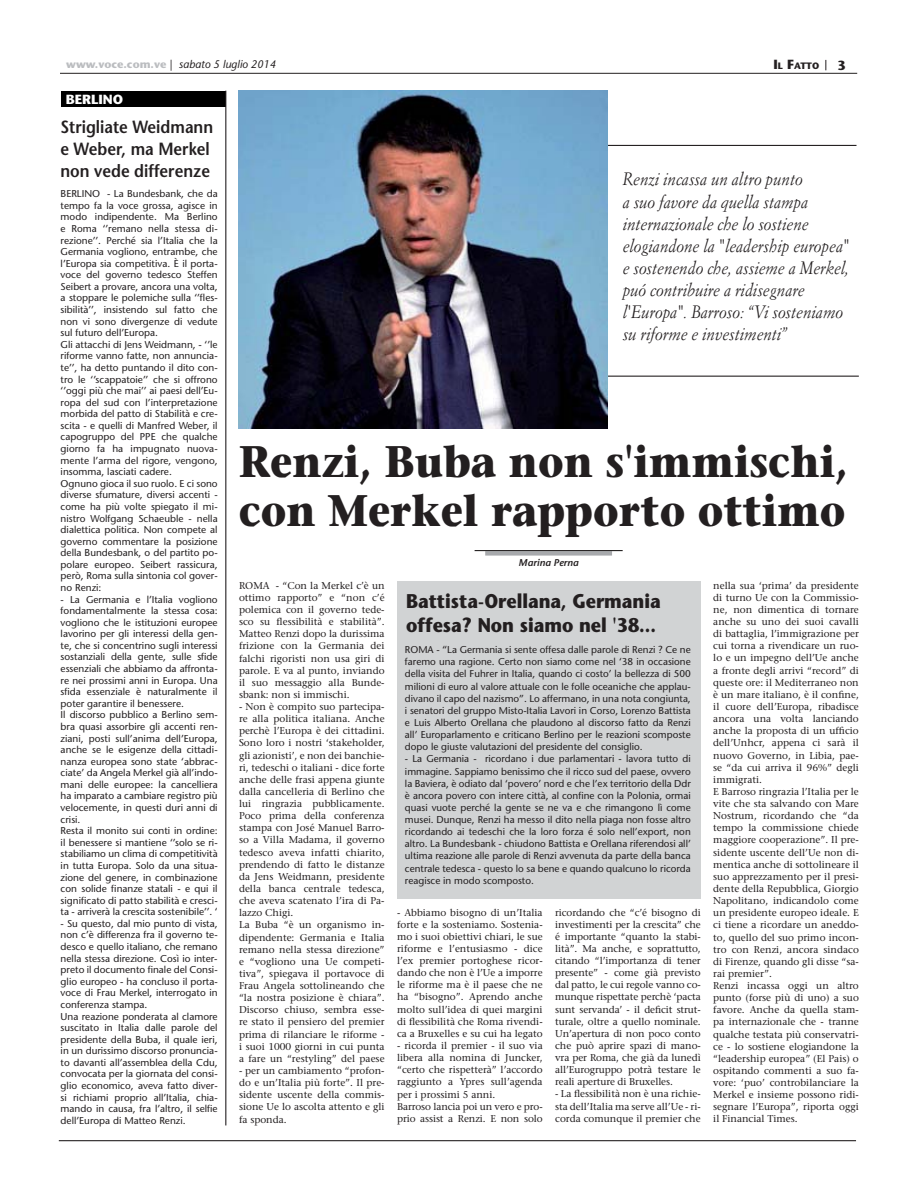
<style>
.page{position:relative;width:918px;height:1188px;background:#fff}
.page>*{position:absolute;margin:0;border:0;box-sizing:border-box;transform-origin:0 0}
.t1{font:700 44.1px/48.6px "Stone Serif";color:#231f20;scale:.9 1}
.t2{font:700 19.8px/24.3px "Stone Sans";color:#231f20;scale:.9 1}
.t3{font:italic 17.7px/22px "Simoncini Garamond";color:#231f20;scale:.9 1}
.t4{font:600 17.7px/22px "Stone Sans";color:#231f20;scale:.9 1}
.t5{font:700 13.2px "Stone Sans";color:#fff}
.t6{font:700 13.2px "Stone Sans";color:#231f20}
.t7{font:italic 11.1px "Stone Sans";color:#231f20}
.t8{font:9.9px/11.6px "Stone Sans";color:#231f20}
.t9{font:9.9px/12.1px "Stone Serif";color:#231f20;text-align:justify}
.t10{font:italic 600 9.9px "Stone Sans";color:#231f20}
.t11{font:700 9.3px "Stone Sans";color:#231f20}
.s1{font-weight:700;font-style:normal;color:#bbbdc0}
.s2{font-style:normal}
.s3{font-size:13.2px}
</style>
<div class="page">
<hr style="left:239px;top:376px;width:620px;height:1px;background:#231f20">
<hr style="left:59px;top:1140px;width:797px;height:1px;background:#231f20">
<hr style="left:60px;top:73px;width:797px;height:1px;background:#231f20">
<div style="left:61px;top:91px;width:165px;height:16px;background:#000"></div>
<hr style="left:225px;top:91px;width:1px;height:1034px;background:#231f20">
<hr style="left:239px;top:145px;width:618px;height:1px;background:#231f20">
<div style="left:397px;top:581px;width:304px;height:318px;background:#d1d3d4"></div>
<div style="left:485px;top:551px;width:127px;height:5px;background:#a7a9ac"></div>
<hr style="left:475px;top:550px;width:148px;height:1px;background:#231f20">
<img style="left:239px;top:91px;width:368px;height:337px">
<p class="t7" style="left:66px;top:60px;width:212px"><span class="s1">www.voce.com.ve</span> <span class="s2">|</span> sabato 5 luglio 2014</p>
<p class="t11" style="left:774px;top:63px;width:47px"><span class="s3">I</span>L <span class="s3">F</span>ATTO</p>
<h3 class="t6" style="left:838px;top:60px;width:10px">3</h3>
<h3 class="t5" style="left:66px;top:94px;width:59px">BERLINO</h3>
<h3 class="t4" style="left:60px;top:117px;width:171px">Strigliate Weidmann e Weber, ma Merkel non vede differenze</h3>
<p class="t8" style="left:61px;top:189px;width:159px">BERLINO - La Bundesbank, che da tempo fa la voce grossa, agisce in modo indipendente. Ma Berlino e Roma ‘’remano nella stessa di&shy;rezione’’. Perché sia l’Italia che la Germania vogliono, entrambe, che l’Europa sia competitiva. È il porta&shy;voce del governo tedesco Steffen Seibert a provare, ancora una volta, a stoppare le polemiche sulla ‘’fles&shy;sibilità’’, insistendo sul fatto che non vi sono divergenze di vedute sul futuro dell’Europa.<br>Gli attacchi di Jens Weidmann, - ‘’le riforme vanno fatte, non annuncia&shy;te’’, ha detto puntando il dito con&shy;tro le ‘’scappatoie’’ che si offrono ‘’oggi più che mai’’ ai paesi dell’Eu&shy;ropa del sud con l’interpretazione morbida del patto di Stabilità e cre&shy;scita - e quelli di Manfred Weber, il capogruppo del PPE che qualche giorno fa ha impugnato nuova&shy;mente l’arma del rigore, vengono, insomma, lasciati cadere.<br>Ognuno gioca il suo ruolo. E ci sono diverse sfumature, diversi accenti - come ha più volte spiegato il mi&shy;nistro Wolfgang Schaeuble - nella dialettica politica. Non compete al governo commentare la posizione della Bundesbank, o del partito po&shy;polare europeo. Seibert rassicura, però, Roma sulla sintonia col gover&shy;no Renzi:</p>
<p class="t8" style="left:61px;top:594px;width:159px">- La Germania e l’Italia vogliono fondamentalmente la stessa cosa: vogliono che le istituzioni europee lavorino per gli interessi della gen&shy;te, che si concentrino sugli interessi sostanziali della gente, sulle sfide essenziali che abbiamo da affronta&shy;re nei prossimi anni in Europa. Una sfida essenziale è naturalmente il poter garantire il benessere.<br>Il discorso pubblico a Berlino sem&shy;bra quasi assorbire gli accenti ren&shy;ziani, posti sull’anima dell’Europa, anche se le esigenze della cittadi&shy;nanza europea sono state ‘abbrac&shy;ciate’ da Angela Merkel già all’indo&shy;mani delle europee: la cancelliera ha imparato a cambiare registro più velocemente, in questi duri anni di crisi.<br>Resta il monito sui conti in ordine: il benessere si mantiene ‘’solo se ri&shy;stabiliamo un clima di competitività in tutta Europa. Solo da una situa&shy;zione del genere, in combinazione con solide finanze statali - e qui il significato di patto stabilità e cresci&shy;ta - arriverà la crescita sostenibile’’. ‘</p>
<p class="t8" style="left:61px;top:919px;width:159px">- Su questo, dal mio punto di vista, non c’è differenza fra il governo te&shy;desco e quello italiano, che remano nella stessa direzione. Così io inter&shy;preto il documento finale del Consi&shy;glio europeo - ha concluso il porta&shy;voce di Frau Merkel, interrogato in conferenza stampa.<br>Una reazione ponderata al clamore suscitato in Italia dalle parole del presidente della Buba, il quale ieri, in un durissimo discorso pronuncia&shy;to davanti all’assemblea della Cdu, convocata per la giornata del consi&shy;glio economico, aveva fatto diver&shy;si richiami proprio all’Italia, chia&shy;mando in causa, fra l’altro, il selfie dell’Europa di Matteo Renzi.</p>
<p class="t3" style="left:623px;top:170px;width:253px">Renzi incassa un altro punto<br>a suo favore da quella stampa internazionale che lo sostiene elogiandone la "leadership europea" e sostenendo che, assieme a Merkel, puó contribuire a ridisegnare l'Europa". Barroso: “Vi sosteniamo su riforme e investimenti”</p>
<h1 class="t1" style="left:239px;top:442px;width:678px">Renzi, Buba non s'immischi, con Merkel rapporto ottimo</h1>
<p class="t9" style="left:239px;top:580px;width:147px">ROMA - “Con la Merkel c’è un ottimo rapporto” e “non c’é polemica con il governo tede&shy;sco su flessibilità e stabilità”.<br>Matteo Renzi dopo la durissima frizione con la Germania dei falchi rigoristi non usa giri di parole. E va al punto, inviando il suo messaggio alla Bunde&shy;sbank: non si immischi.</p>
<p class="t9" style="left:239px;top:702px;width:147px;text-align:left">- Non è compito suo partecipa&shy;re alla politica italiana. Anche perchè l’Europa è dei cittadini.<br>Sono loro i nostri ‘stakeholder, gli azionisti’, e non dei banchie&shy;ri, tedeschi o italiani - dice forte anche delle frasi appena giunte dalla cancelleria di Berlino che lui ringrazia pubblicamente.<br>Poco prima della conferenza stampa con José Manuel Barro&shy;so a Villa Madama, il governo tedesco aveva infatti chiarito, prendendo di fatto le distanze da Jens Weidmann, presidente della banca centrale tedesca, che aveva scatenato l’ira di Pa&shy;lazzo Chigi.<br>La Buba “è un organismo in&shy;dipendente: Germania e Italia remano nella stessa direzione” e “vogliono una Ue competi&shy;tiva”, spiegava il portavoce di<br>Frau Angela sottolineando che “la nostra posizione è chiara”.<br>Discorso chiuso, sembra esse&shy;re stato il pensiero del premier prima di rilanciare le riforme - i suoi 1000 giorni in cui punta a fare un “restyling” del paese</p>
<p class="t9" style="left:239px;top:1066px;width:147px">- per un cambiamento “profon&shy;do e un’Italia più forte”. Il pre&shy;sidente uscente della commis&shy;sione Ue lo ascolta attento e gli fa sponda.</p>
<p class="t10" style="left:519px;top:559px;width:62px">Marina Perna</p>
<h2 class="t2" style="left:406px;top:591px;width:284px">Battista-Orellana, Germania offesa? Non siamo nel '38...</h2>
<p class="t8" style="left:405px;top:645px;width:287px;line-height:12.1px;text-align:justify">ROMA - “La Germania si sente offesa dalle parole di Renzi ? Ce ne faremo una ragione. Certo non siamo come nel ‘38 in occasione della visita del Fuhrer in Italia, quando ci costo’ la bellezza di 500 milioni di euro al valore attuale con le folle oceaniche che applau&shy;divano il capo del nazismo”. Lo affermano, in una nota congiunta, i senatori del gruppo Misto-Italia Lavori in Corso, Lorenzo Battista e Luis Alberto Orellana che plaudono al discorso fatto da Renzi all’ Europarlamento e criticano Berlino per le reazioni scomposte dopo le giuste valutazioni del presidente del consiglio.</p>
<p class="t8" style="left:405px;top:754px;width:287px;line-height:12.1px;text-align:justify">- La Germania - ricordano i due parlamentari - lavora tutto di immagine. Sappiamo benissimo che il ricco sud del paese, ovvero la Baviera, è odiato dal ‘povero’ nord e che l’ex territorio della Ddr è ancora povero con intere città, al confine con la Polonia, ormai quasi vuote perché la gente se ne va e che rimangono lì come musei. Dunque, Renzi ha messo il dito nella piaga non fosse altro ricordando ai tedeschi che la loro forza é solo nell’export, non altro. La Bundesbank - chiudono Battista e Orellana riferendosi all’ ultima reazione alle parole di Renzi avvenuta da parte della banca centrale tedesca - questo lo sa bene e quando qualcuno lo ricorda reagisce in modo scomposto.</p>
<p class="t9" style="left:397px;top:907px;width:147px">- Abbiamo bisogno di un’Italia forte e la sosteniamo. Sostenia&shy;mo i suoi obiettivi chiari, le sue riforme e l’entusiasmo - dice l’ex premier portoghese ricor&shy;dando che non è l’Ue a imporre le riforme ma è il paese che ne ha “bisogno”. Aprendo anche molto sull’idea di quei margini di flessibilità che Roma rivendi&shy;ca a Bruxelles e su cui ha legato</p>
<p class="t9" style="left:397px;top:1040px;width:147px;text-align:left">- ricorda il premier - il suo via libera alla nomina di Juncker, “certo che rispetterà” l’accordo raggiunto a Ypres sull’agenda per i prossimi 5 anni.<br>Barroso lancia poi un vero e pro&shy;prio assist a Renzi. E non solo</p>
<p class="t9" style="left:555px;top:907px;width:147px">ricordando che “c’é bisogno di investimenti per la crescita” che é importante “quanto la stabi&shy;lità”. Ma anche, e soprattutto, citando “l’importanza di tener presente” - come già previsto dal patto, le cui regole vanno co&shy;munque rispettate perchè ‘pacta sunt servanda’ - il deficit strut&shy;turale, oltre a quello nominale.<br>Un’apertura di non poco conto che può aprire spazi di mano&shy;vra per Roma, che già da lunedì all’Eurogruppo potrà testare le reali aperture di Bruxelles.</p>
<p class="t9" style="left:555px;top:1089px;width:147px">- La flessibilità non è una richie&shy;sta dell’Italia ma serve all’Ue - ri&shy;corda comunque il premier che</p>
<p class="t9" style="left:713px;top:580px;width:147px;text-align:left">nella sua ‘prima’ da presidente di turno Ue con la Commissio&shy;ne, non dimentica di tornare anche su uno dei suoi cavalli di battaglia, l’immigrazione per cui torna a rivendicare un ruo&shy;lo e un impegno dell’Ue anche a fronte degli arrivi “record” di queste ore: il Mediterraneo non è un mare italiano, è il confine, il cuore dell’Europa, ribadisce ancora una volta lanciando anche la proposta di un ufficio dell’Unhcr, appena ci sarà il nuovo Governo, in Libia, pae&shy;se “da cui arriva il 96%” degli immigrati.<br>E Barroso ringrazia l’Italia per le vite che sta salvando con Mare<br>Nostrum, ricordando che “da tempo la commissione chiede maggiore cooperazione”. Il pre&shy;sidente uscente dell’Ue non di&shy;mentica anche di sottolineare il suo apprezzamento per il presi&shy;dente della Repubblica, Giorgio<br>Napolitano, indicandolo come un presidente europeo ideale. E ci tiene a ricordare un aneddo&shy;to, quello del suo primo incon&shy;tro con Renzi, ancora sindaco di Firenze, quando gli disse “sa&shy;rai premier”.<br>Renzi incassa oggi un altro punto (forse più di uno) a suo favore. Anche da quella stam&shy;pa internazionale che - tranne qualche testata più conservatri&shy;ce - lo sostiene elogiandone la “leadership europea” (El Pais) o ospitando commenti a suo fa&shy;vore: ‘puo’ controbilanciare la<br>Merkel e insieme possono ridi&shy;segnare l’Europa”, riporta oggi il Financial Times.</p>
</div>
